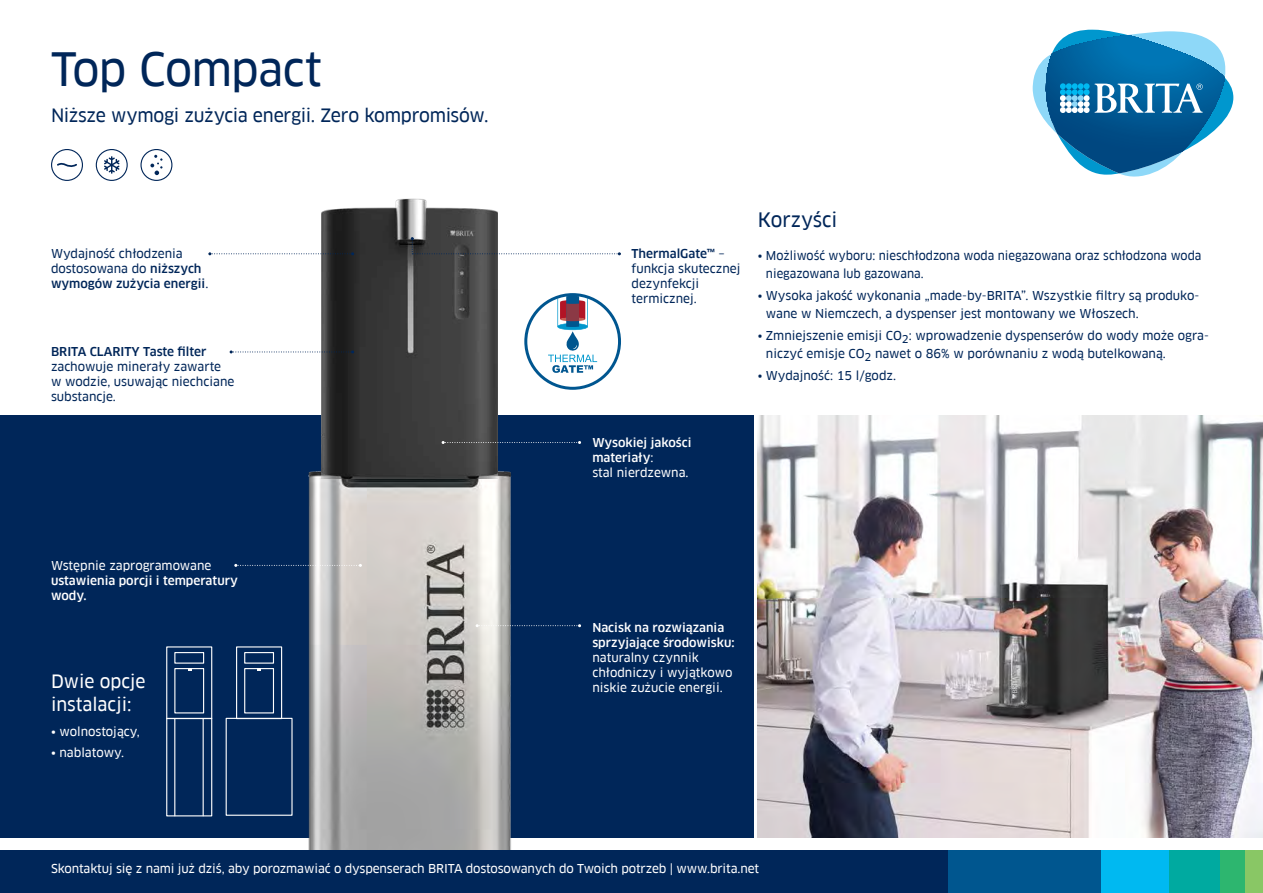
<style>
.page{position:relative;width:1263px;height:893px;background:#fff}
.page>*{position:absolute;margin:0;border:0;box-sizing:border-box;transform-origin:0 0}
.t1{font:45px "Clan Pro News CV";letter-spacing:-.02em;color:#002659}
.t2{font:19.5px "Clan Pro News CV";color:#002659}
.t3{font:18px "Clan Pro News CV";letter-spacing:-.015em;color:#002659}
.t4{font:18px/22.5px "Clan Pro News CV";color:#fff}
.t5{font:12px/18px "Clan Pro News CV";color:#002659;scale:.96 1}
.t6{font:12px/15px "Clan Pro News CV";letter-spacing:-.01em;color:#fff}
.t7{font:12px/15px "Clan Pro News CV";color:#002659}
.t8{font:12px/15px "Clan Pro Medium CV";color:#fff}
.t9{font:12px "Clan Pro Medium CV";color:#002659}
.s1{font-family:"Clan Pro Medium CV"}
.s2{font-family:"Clan Pro News CV"}
</style>
<div class="page">
<img style="left:0;top:278px;width:758px;height:572px">
<img style="left:758px;top:415px;width:505px;height:423px">
<img style="left:321px;top:198px;width:176px;height:280px">
<svg style="left:442px;top:441px;width:139px;height:3px"></svg>
<svg style="left:476px;top:624px;width:105px;height:3px"></svg>
<svg style="left:234px;top:564px;width:128px;height:3px"></svg>
<svg style="left:208px;top:252px;width:146px;height:3px"></svg>
<svg style="left:230px;top:350px;width:124px;height:3px"></svg>
<svg style="left:411px;top:237px;width:210px;height:18px"></svg>
<div style="left:51px;top:149px;width:32px;height:32px;border:1px solid #002659;border-radius:50%"></div>
<svg style="left:57px;top:162px;width:20px;height:5px"></svg>
<div style="left:96px;top:149px;width:32px;height:32px;border:1px solid #002659;border-radius:50%"></div>
<svg style="left:104px;top:156px;width:16px;height:18px"></svg>
<div style="left:140px;top:149px;width:32px;height:32px;border:1px solid #002659;border-radius:50%"></div>
<svg style="left:150px;top:155px;width:12px;height:20px"></svg>
<svg style="left:524px;top:293px;width:97px;height:97px"></svg>
<div style="left:166px;top:718px;width:46px;height:98px;border:1px solid #fff"></div>
<hr style="left:174px;top:719px;width:1px;height:97px;background:#fff">
<hr style="left:203px;top:719px;width:1px;height:97px;background:#fff">
<div style="left:166px;top:646px;width:46px;height:73px;border:1px solid #fff"></div>
<svg style="left:174px;top:651px;width:31px;height:63px;background:#22426f"></svg>
<div style="left:236px;top:646px;width:46px;height:73px;border:1px solid #fff"></div>
<svg style="left:244px;top:651px;width:31px;height:63px;background:#22426f"></svg>
<div style="left:226px;top:718px;width:67px;height:98px;border:1px solid #fff"></div>
<div style="left:0;top:850px;width:948px;height:43px;background:#002659"></div>
<div style="left:948px;top:850px;width:153px;height:43px;background:#00568f"></div>
<div style="left:1101px;top:850px;width:68px;height:43px;background:#00b9f1"></div>
<div style="left:1169px;top:850px;width:51px;height:43px;background:#00aaa0"></div>
<div style="left:1220px;top:850px;width:26px;height:43px;background:#2db66f"></div>
<div style="left:1246px;top:850px;width:17px;height:43px;background:#89c765"></div>
<svg style="left:1033px;top:30px;width:200px;height:147px"></svg>
<h1 class="t1" style="left:51px;top:43px;width:272px">Top Compact</h1>
<h3 class="t3" style="left:51px;top:104px;width:439px">Niższe wymogi zużycia energii. Zero kompromisów.</h3>
<p class="t7" style="left:51px;top:246px;width:152px">Wydajność chłodzenia dostosowana do <span class="s1">niższych</span></p>
<p class="t9" style="left:51px;top:276px;width:159px">wymogów zużycia energii<span class="s2">.</span></p>
<p class="t9" style="left:51px;top:345px;width:157px">BRITA CLARITY Taste filter</p>
<p class="t7" style="left:51px;top:359px;width:185px">zachowuje minerały zawarte w wodzie, usuwając niechciane substancje.</p>
<p class="t6" style="left:51px;top:558px;width:162px">Wstępnie zaprogramowane</p>
<p class="t8" style="left:51px;top:573px;width:188px">ustawienia porcji i temperatury wody.</p>
<h3 class="t4" style="left:51px;top:670px;width:96px">Dwie opcje instalacji:</h3>
<p class="t6" style="left:51px;top:724px;width:90px">• wolnostojący,</p>
<p class="t6" style="left:51px;top:745px;width:75px">• nablatowy.</p>
<p class="t9" style="left:631px;top:246px;width:95px">ThermalGate™ <span class="s2">–</span></p>
<p class="t7" style="left:631px;top:261px;width:110px">funkcja skutecznej dezynfekcji termicznej.</p>
<h2 class="t2" style="left:758px;top:208px;width:81px">Korzyści</h2>
<p class="t5" style="left:766px;top:246px;width:455px;text-indent:-8px">• Możliwość wyboru: nieschłodzona woda niegazowana oraz schłodzona woda niegazowana lub gazowana.</p>
<p class="t5" style="left:766px;top:286px;width:453px;text-indent:-8px">• Wysoka jakość wykonania „made-by-BRITA”. Wszystkie filtry są produko&shy;wane w Niemczech, a dyspenser jest montowany we Włoszech.</p>
<p class="t5" style="left:766px;top:327px;width:463px;text-indent:-8px">• Zmniejszenie emisji CO<sub>2</sub>: wprowadzenie dyspenserów do wody może ogra&shy;niczyć emisje CO<sub>2</sub> nawet o 86% w porównaniu z wodą butelkowaną.</p>
<p class="t5" style="left:758px;top:367px;width:146px">• Wydajność: 15 l/godz.</p>
<p class="t8" style="left:592px;top:435px;width:101px">Wysokiej jakości materiały<span class="s2">:</span></p>
<p class="t6" style="left:592px;top:465px;width:98px">stal nierdzewna.</p>
<p class="t8" style="left:592px;top:620px;width:144px">Nacisk na rozwiązania sprzyjające środowisku:</p>
<p class="t6" style="left:592px;top:650px;width:142px">naturalny czynnik chłodniczy i wyjątkowo niskie zużucie energii.</p>
<p class="t6" style="left:51px;top:861px;width:710px">Skontaktuj się z nami już dziś, aby porozmawiać o dyspenserach BRITA dostosowanych do Twoich potrzeb | www.brita.net</p>
</div>
